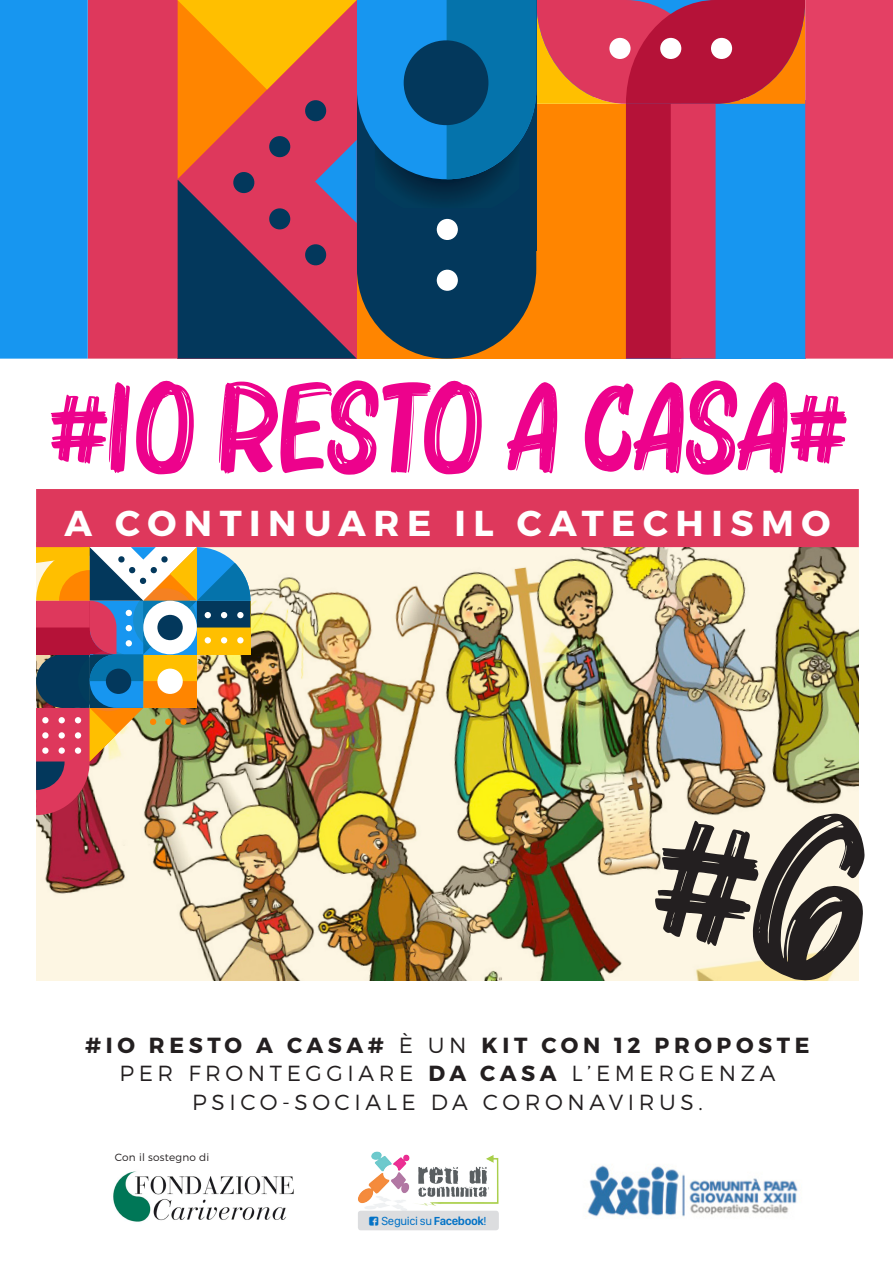
<style>
.page{position:relative;width:893px;height:1263px;background:#fff}
.page>*{position:absolute;margin:0;border:0;box-sizing:border-box;transform-origin:0 0}
.t1{font:128.7px "Bruzh";letter-spacing:.01em;color:#ed028c;scale:.93 1}
.t2{font:700 36px "Montserrat";letter-spacing:.21em;color:#fff}
.t3{font:300 21.9px "Montserrat";letter-spacing:.21em;color:#231f20}
.t4{font:700 21.9px "Montserrat";letter-spacing:.21em;color:#231f20}
.t5{font:12.15px "SF Compact Display";letter-spacing:-.03em;color:#0272c6}
.t6{font:300 10.5px "Montserrat";letter-spacing:.02em;color:#231f20}
.s1{font-size:98.85px}
.s2{font-weight:300}
.s3{font-weight:700}
.s4{font-family:"Social Font Face"}
.s5{font-weight:600}
</style>
<div class="page">
<img style="left:36px;top:547px;width:823px;height:433px">
<img style="left:358px;top:1151px;width:141px;height:60px">
<div style="left:358px;top:1211px;width:141px;height:19px;background:#dcdddf;border-radius:3px"></div>
<img style="left:113px;top:1171px;width:181px;height:51px">
<div style="left:36px;top:489px;width:823px;height:58px;background:#de385c"></div>
<svg style="left:0;top:0;width:893px;height:359px;background:#88596f"></svg>
<img style="left:36px;top:547px;width:214px;height:268px">
<div style="left:106px;top:669px;width:25px;height:25px;background:#03385c;border-radius:50%"></div>
<img style="left:587px;top:1165px;width:211px;height:52px">
<svg style="left:649px;top:803px;width:210px;height:178px;background:#f9f1d9"></svg>
<p class="t1" style="left:48px;top:361px;width:858px"><span class="s1">#</span>IO RESTO A CASA<span class="s1">#</span></p>
<p class="t2" style="left:64px;top:500px;width:767px">A CONTINUARE IL CATECHISMO</p>
<p class="t4" style="left:85px;top:1032px;width:726px">#IO RESTO A CASA# <span class="s2">È UN</span> KIT CON 12 PROPOSTE</p>
<p class="t3" style="left:120px;top:1060px;width:657px">PER FRONTEGGIARE <span class="s3">DA CASA</span> L’EMERGENZA</p>
<p class="t3" style="left:192px;top:1088px;width:512px">PSICO-SOCIALE DA CORONAVIRUS.</p>
<p class="t6" style="left:115px;top:1151px;width:96px">Con il sostegno di</p>
<p class="t5" style="left:369px;top:1213px;width:119px"><span class="s4">`</span> Seguici su <span class="s5">Facebook</span>!</p>
</div>
